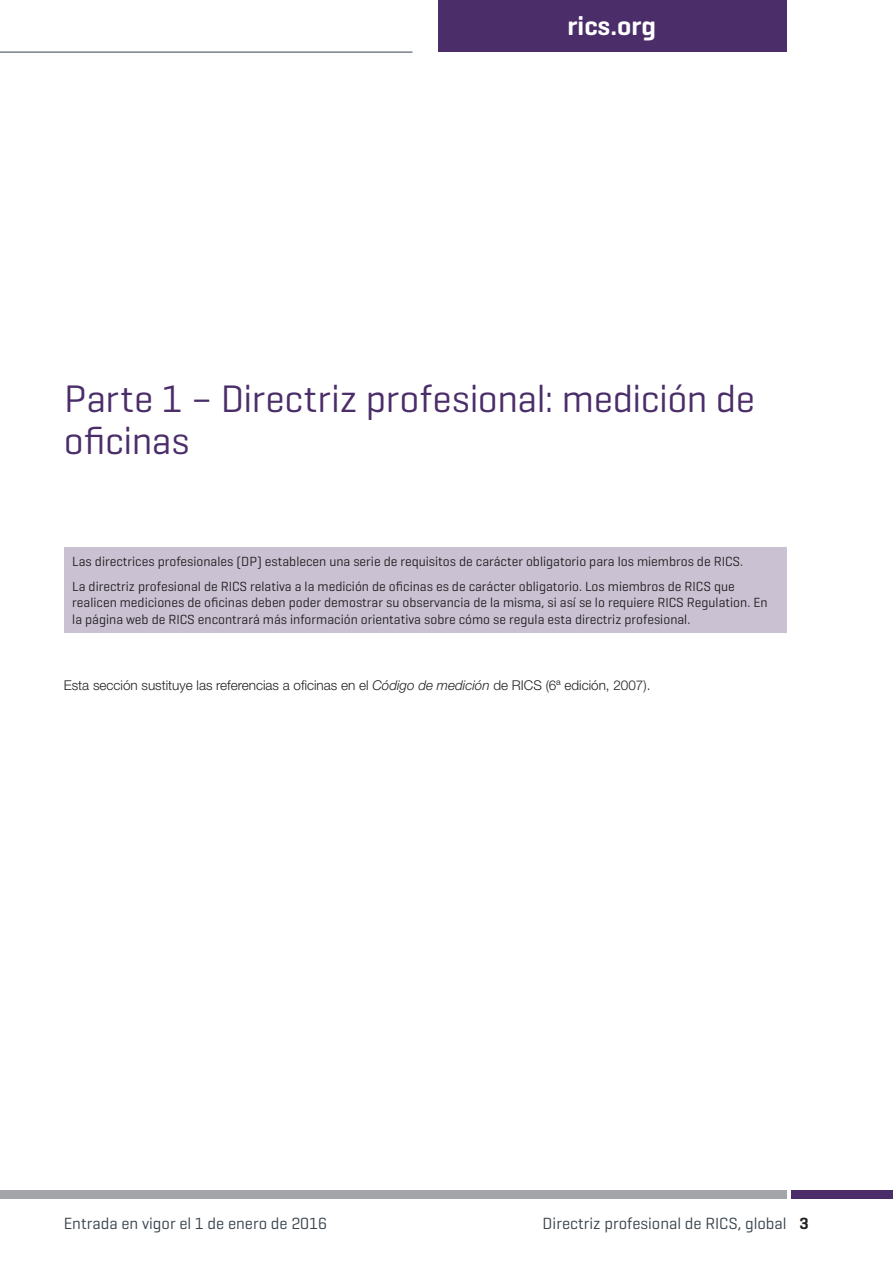
<style>
.page{position:relative;width:893px;height:1263px;background:#fff}
.page>*{position:absolute;margin:0;border:0;box-sizing:border-box;transform-origin:0 0}
.Chapter_head{font:39px/42px "Geogrotesque";letter-spacing:-.005em;color:#4a2d69}
.t1{font:600 27px "Geogrotesque";color:#fff}
.t2{font:16.5px "Geogrotesque";color:#36414a}
.Table_text{font:13.5px/16.5px "Geogrotesque";color:#231f20}
.Body_text{font:300 13.5px "Helvetica Neue LT Std";color:#231f20}
.s1{font-style:italic}
.s2{font-weight:600;color:#231f20}
</style>
<div class="page">
<div style="left:438px;top:0;width:349px;height:52px;background:#4a2d69"></div>
<hr style="left:0;top:52px;width:412px;height:1px;background:#36414a">
<div style="left:791px;top:1191px;width:102px;height:8px;background:#4a2d69"></div>
<div style="left:0;top:1191px;width:787px;height:8px;background:#a4a5a9"></div>
<div style="left:64px;top:547px;width:723px;height:85px;background:#cac2d3"></div>
<h2 class="t1" style="left:568px;top:9px;width:90px">rics.org</h2>
<p class="Chapter_head" style="left:64px;top:376px;width:693px">Parte 1 – Directriz profesional: medición de oficinas</p>
<p class="Table_text" style="left:72px;top:552px;width:672px">Las directrices profesionales (DP) establecen una serie de requisitos de carácter obligatorio para los miembros de RICS.</p>
<p class="Table_text" style="left:72px;top:577px;width:697px">La directriz profesional de RICS relativa a la medición de oficinas es de carácter obligatorio. Los miembros de RICS que realicen mediciones de oficinas deben poder demostrar su observancia de la misma, si así se lo requiere RICS Regulation. En la página web de RICS encontrará más información orientativa sobre cómo se regula esta directriz profesional.</p>
<p class="Body_text" style="left:64px;top:677px;width:588px">Esta sección sustituye las referencias a oficinas en el <span class="s1">Código de medición</span> de RICS (6ª edición, 2007).</p>
<p class="t2" style="left:64px;top:1213px;width:265px">Entrada en vigor el 1 de enero de 2016</p>
<p class="t2" style="left:543px;top:1213px;width:268px">Directriz profesional de RICS, global <span class="s2">3</span></p>
</div>
